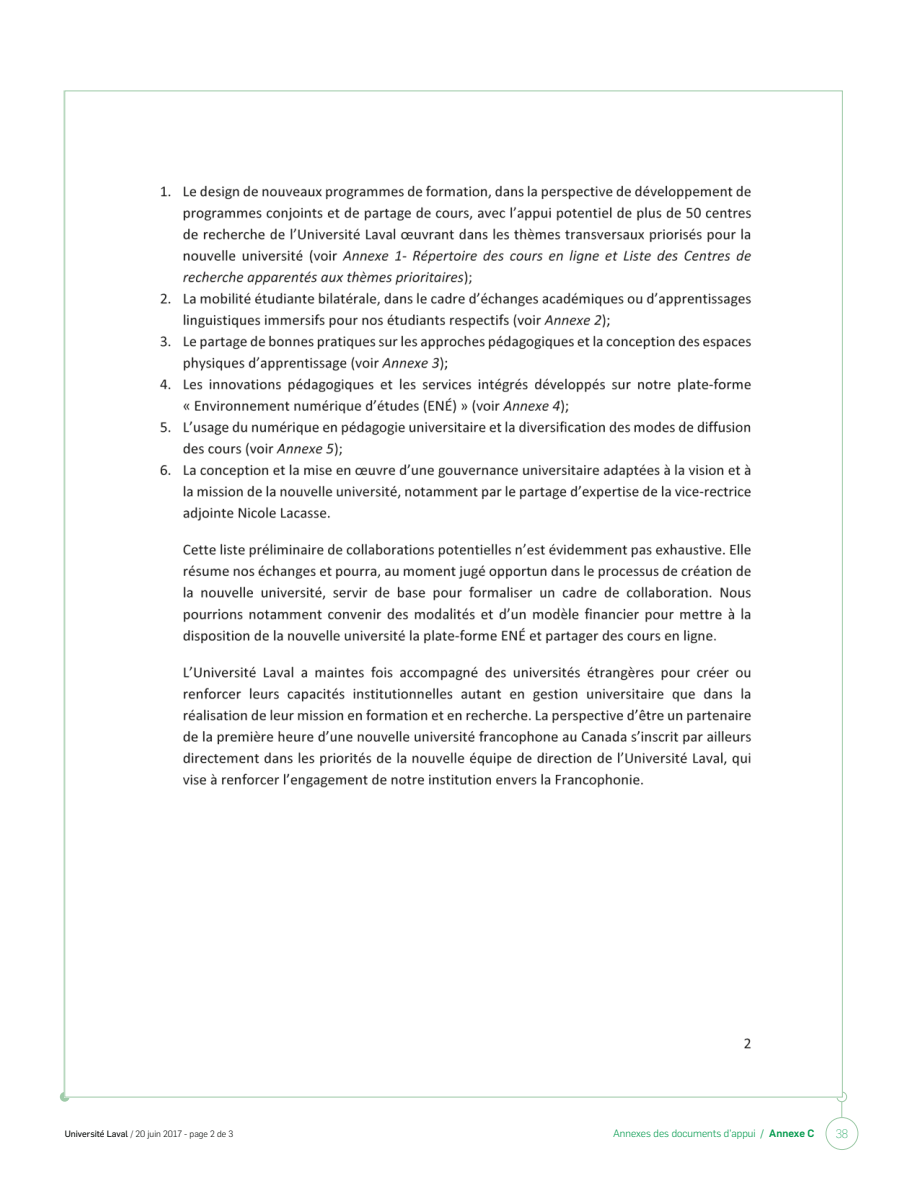
<style>
.page{position:relative;width:918px;height:1188px;background:#fff}
.page>*{position:absolute;margin:0;border:0;box-sizing:border-box;transform-origin:0 0}
.t1{font:200 12px "Flama";color:#00994c}
.t2{font:300 10.5px "Flama";color:#00994c}
.t3{font:300 9px "Flama";color:#090c0a}
.s1{font-family:"Flama Basic";font-weight:400}
.s2{font-weight:400}
.s3{font-weight:500}
</style>
<div class="page">
<div style="left:826px;top:1117px;width:32px;height:33px;border:1px solid #9fcba9;border-radius:50%"></div>
<div style="left:837px;top:1092px;width:10px;height:10px;border:1px solid #9fcba9;border-radius:50%"></div>
<svg style="left:60px;top:1092px;width:10px;height:10px"></svg>
<svg style="left:842px;top:1102px;width:1px;height:16px"></svg>
<img style="left:67px;top:185px;width:774px;height:910px">
<p class="t3" style="left:65px;top:1128px;width:170px"><span class="s1">Université Laval</span> / 20 juin 2017 - page 2 de 3</p>
<p class="t2" style="left:613px;top:1126px;width:203px">Annexes des documents d'appui <span class="s2">/</span> <span class="s3">Annexe C</span></p>
<h1 class="t1" style="left:836px;top:1126px;width:14px">38</h1>
</div>
